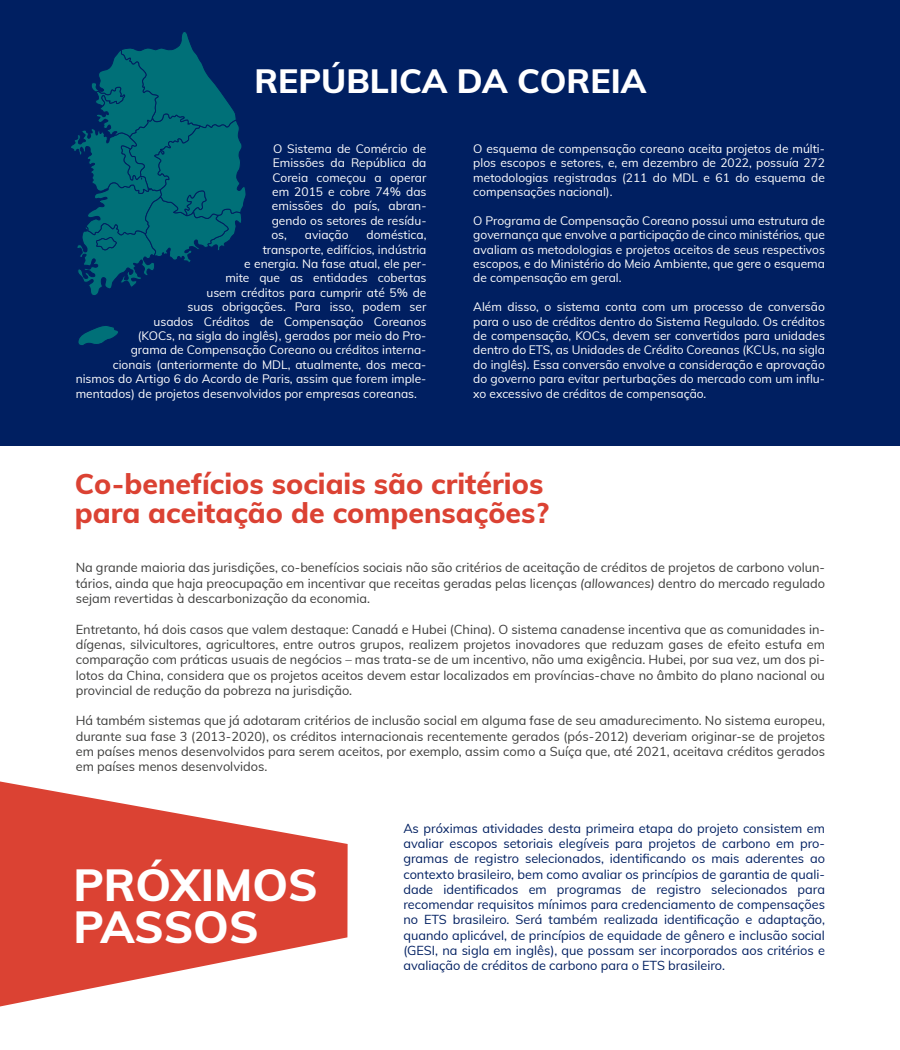
<style>
.page{position:relative;width:900px;height:1050px;background:#fff}
.page>*{position:absolute;margin:0;border:0;box-sizing:border-box;transform-origin:0 0}
.t1{font:800 45px/42px "Muli";color:#fff}
.t2{font:800 33.67px "Muli";color:#fff}
.t3{font:800 28.5px/28.5px "Muli";color:#db4233}
.t4{font:12.75px/15.3px "Muli";color:#3c3c3b;text-align:justify}
.t5{font:12.75px/15.3px "Muli";color:#001f61;text-align:justify}
.t6{font:12px/14.4px "Muli";color:#fff;text-align:justify}
.s1{font-style:italic}
</style>
<div class="page">
<div style="left:0;top:0;width:900px;height:446px;background:#001f61"></div>
<hr style="left:0;top:0;width:900px;height:1px;background:#db4233">
<svg style="left:0;top:781px;width:348px;height:226px;fill:#db4233"></svg>
<svg style="left:78px;top:326px;width:40px;height:19px"></svg>
<svg style="left:71px;top:32px;width:122px;height:119px"></svg>
<svg style="left:77px;top:50px;width:169px;height:245px"></svg>
<h2 class="t2" style="left:254px;top:56px;width:393px">REPÚBLICA DA COREIA</h2>
<p class="t6" style="left:271px;top:141px;width:157px">O Sistema de Comércio de Emissões da República da Coreia começou a operar em 2015 e cobre 74% das emissões do país, abran&shy;gendo os setores de resídu&shy;os,</p>
<p class="t6" style="left:305px;top:227px;width:45px">aviação</p>
<p class="t6" style="left:366px;top:227px;width:61px">doméstica,</p>
<p class="t6" style="left:263px;top:242px;width:165px">transporte, edifícios, indústria</p>
<p class="t6" style="left:244px;top:256px;width:184px">e energia. Na fase atual, ele per-</p>
<p class="t6" style="left:225px;top:270px;width:203px">mite que as entidades cobertas</p>
<p class="t6" style="left:206px;top:285px;width:222px">usem créditos para cumprir até 5% de</p>
<p class="t6" style="left:187px;top:299px;width:241px">suas obrigações. Para isso, podem ser</p>
<p class="t6" style="left:153px;top:314px;width:275px">usados Créditos de Compensação Coreanos</p>
<p class="t6" style="left:138px;top:328px;width:290px">(KOCs, na sigla do inglês), gerados por meio do Pro-</p>
<p class="t6" style="left:131px;top:342px;width:297px">grama de Compensação Coreano ou créditos interna-</p>
<p class="t6" style="left:113px;top:357px;width:315px">cionais (anteriormente do MDL, atualmente, dos meca-</p>
<p class="t6" style="left:76px;top:371px;width:352px">nismos do Artigo 6 do Acordo de Paris, assim que forem imple-</p>
<p class="t6" style="left:76px;top:386px;width:343px">mentados) de projetos desenvolvidos por empresas coreanas.</p>
<p class="t6" style="left:473px;top:141px;width:353px">O esquema de compensação coreano aceita projetos de múlti&shy;plos escopos e setores, e, em dezembro de 2022, possuía 272 metodologias registradas (211 do MDL e 61 do esquema de compensações nacional).</p>
<p class="t6" style="left:473px;top:213px;width:353px">O Programa de Compensação Coreano possui uma estrutura de governança que envolve a participação de cinco ministérios, que avaliam as metodologias e projetos aceitos de seus respectivos escopos, e do Ministério do Meio Ambiente, que gere o esquema de compensação em geral.</p>
<p class="t6" style="left:473px;top:299px;width:353px">Além disso, o sistema conta com um processo de conversão para o uso de créditos dentro do Sistema Regulado. Os créditos de compensação, KOCs, devem ser convertidos para unidades dentro do ETS, as Unidades de Crédito Coreanas (KCUs, na sigla do inglês). Essa conversão envolve a consideração e aprovação do governo para evitar perturbações do mercado com um influ&shy;xo excessivo de créditos de compensação.</p>
<h3 class="t3" style="left:75px;top:468px;width:475px">Co-benefícios sociais são critérios para aceitação de compensações?</h3>
<p class="t4" style="left:76px;top:560px;width:751px">Na grande maioria das jurisdições, co-benefícios sociais não são critérios de aceitação de créditos de projetos de carbono volun&shy;tários, ainda que haja preocupação em incentivar que receitas geradas pelas licenças <span class="s1">(allowances)</span> dentro do mercado regulado sejam revertidas à descarbonização da economia.</p>
<p class="t4" style="left:76px;top:621px;width:751px">Entretanto, há dois casos que valem destaque: Canadá e Hubei (China). O sistema canadense incentiva que as comunidades in&shy;dígenas, silvicultores, agricultores, entre outros grupos, realizem projetos inovadores que reduzam gases de efeito estufa em comparação com práticas usuais de negócios – mas trata-se de um incentivo, não uma exigência. Hubei, por sua vez, um dos pi&shy;lotos da China, considera que os projetos aceitos devem estar localizados em províncias-chave no âmbito do plano nacional ou provincial de redução da pobreza na jurisdição.</p>
<p class="t4" style="left:76px;top:713px;width:751px">Há também sistemas que já adotaram critérios de inclusão social em alguma fase de seu amadurecimento. No sistema europeu, durante sua fase 3 (2013-2020), os créditos internacionais recentemente gerados (pós-2012) deveriam originar-se de projetos em países menos desenvolvidos para serem aceitos, por exemplo, assim como a Suíça que, até 2021, aceitava créditos gerados em países menos desenvolvidos.</p>
<h1 class="t1" style="left:73px;top:861px;width:246px">PRÓXIMOS<br>PASSOS</h1>
<p class="t5" style="left:403px;top:820px;width:423px">As próximas atividades desta primeira etapa do projeto consistem em avaliar escopos setoriais elegíveis para projetos de carbono em pro&shy;gramas de registro selecionados, identificando os mais aderentes ao contexto brasileiro, bem como avaliar os princípios de garantia de quali&shy;dade identificados em programas de registro selecionados para recomendar requisitos mínimos para credenciamento de compensações no ETS brasileiro. Será também realizada identificação e adaptação, quando aplicável, de princípios de equidade de gênero e inclusão social (GESI, na sigla em inglês), que possam ser incorporados aos critérios e avaliação de créditos de carbono para o ETS brasileiro.</p>
</div>
